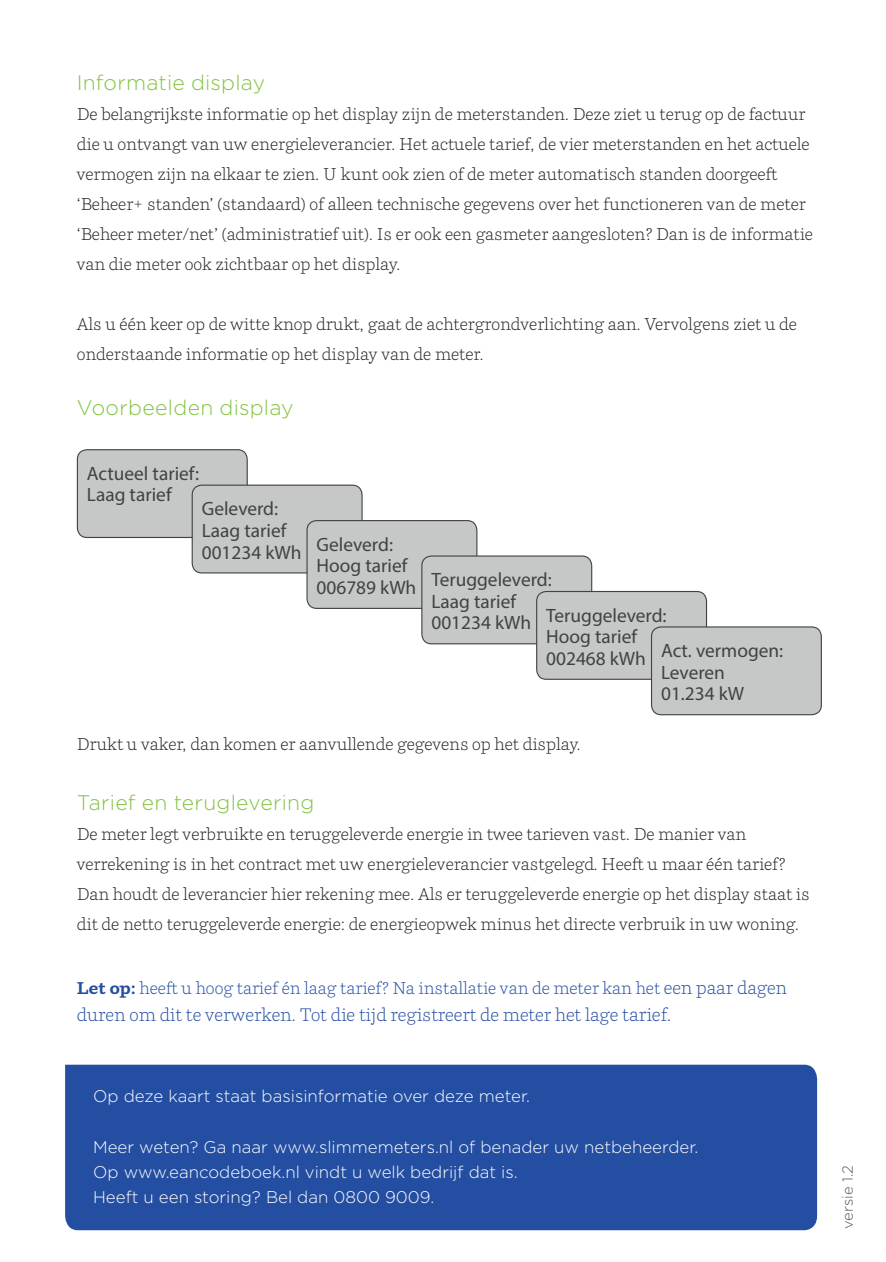
<style>
.page{position:relative;width:886px;height:1262px;background:#fff}
.page>*{position:absolute;margin:0;border:0;box-sizing:border-box;transform-origin:0 0}
.t1{font:300 21px "Gotham";letter-spacing:.01em;color:#81c340}
.t2{font:19.25px "Myriad Pro";color:#414243}
.t3{font:300 18px "Parry Pro";color:#244ea1}
.t4{font:300 16.75px/30px "Parry Pro";color:#231f20}
.t5{font:300 16.75px "Gotham";color:#fff}
.t6{font:300 16.75px "Parry Pro";color:#244ea1}
.t7{font:300 14.75px "Gotham";color:#57585a}
.s1{font-weight:700}
.s2{font-size:18px}
.s3{font-size:18.25px}
</style>
<div class="page">
<div style="left:65px;top:1064px;width:752px;height:166px;background:#244ea1"></div>
<div style="left:78px;top:450px;width:169px;height:87px;background:#c6c8c8;border-radius:10px"></div>
<div style="left:77px;top:449px;width:171px;height:89px;border:1px solid #414243;border-radius:10px"></div>
<div style="left:192px;top:485px;width:170px;height:88px;background:#c6c8c8;border-radius:10px"></div>
<div style="left:192px;top:484px;width:171px;height:89px;border:1px solid #414243;border-radius:10px"></div>
<div style="left:307px;top:520px;width:170px;height:88px;background:#c6c8c8;border-radius:10px"></div>
<div style="left:306px;top:520px;width:171px;height:89px;border:1px solid #414243;border-radius:10px"></div>
<div style="left:422px;top:556px;width:169px;height:88px;background:#c6c8c8;border-radius:10px"></div>
<div style="left:421px;top:555px;width:171px;height:89px;border:1px solid #414243;border-radius:10px"></div>
<div style="left:537px;top:591px;width:169px;height:88px;background:#c6c8c8;border-radius:10px"></div>
<div style="left:536px;top:591px;width:171px;height:89px;border:1px solid #414243;border-radius:10px"></div>
<div style="left:652px;top:627px;width:169px;height:87px;background:#c6c8c8;border-radius:10px"></div>
<div style="left:651px;top:626px;width:171px;height:89px;border:1px solid #414243;border-radius:10px"></div>
<p class="t1" style="left:77px;top:69px;width:190px">Informatie display</p>
<p class="t4" style="left:77px;top:99px;width:737px">De belangrijkste informatie op het display zijn de meterstanden. Deze ziet u terug op de factuur die u ontvangt van uw energieleverancier. Het actuele tarief, de vier meterstanden en het actuele vermogen zijn na elkaar te zien. U kunt ook zien of de meter automatisch standen doorgeeft ‘Beheer+ standen’ (standaard) of alleen technische gegevens over het functioneren van de meter ‘Beheer meter/net’ (administratief uit). Is er ook een gasmeter aangesloten? Dan is de informatie van die meter ook zichtbaar op het display.</p>
<p class="t4" style="left:77px;top:309px;width:722px">Als u één keer op de witte knop drukt, gaat de achtergrondverlichting aan. Vervolgens ziet u de onderstaande informatie op het display van de meter.</p>
<p class="t1" style="left:77px;top:395px;width:218px">Voorbeelden display</p>
<p class="t2" style="left:87px;top:461px;width:114px">Actueel tarief:</p>
<p class="t2" style="left:87px;top:483px;width:86px">Laag tarief</p>
<p class="t2" style="left:202px;top:497px;width:78px">Geleverd:</p>
<p class="t2" style="left:202px;top:518px;width:86px">Laag tarief</p>
<p class="t2" style="left:202px;top:540px;width:101px">001234 kWh</p>
<p class="t2" style="left:317px;top:532px;width:78px">Geleverd:</p>
<p class="t2" style="left:317px;top:554px;width:92px">Hoog tarief</p>
<p class="t2" style="left:317px;top:575px;width:101px">006789 kWh</p>
<p class="t2" style="left:431px;top:568px;width:122px">Teruggeleverd:</p>
<p class="t2" style="left:431px;top:589px;width:86px">Laag tarief</p>
<p class="t2" style="left:431px;top:611px;width:101px">001234 kWh</p>
<p class="t2" style="left:546px;top:603px;width:122px">Teruggeleverd:</p>
<p class="t2" style="left:546px;top:625px;width:92px">Hoog tarief</p>
<p class="t2" style="left:546px;top:646px;width:101px">002468 kWh</p>
<p class="t2" style="left:661px;top:638px;width:124px">Act. vermogen:</p>
<p class="t2" style="left:661px;top:660px;width:65px">Leveren</p>
<p class="t2" style="left:661px;top:682px;width:85px">01.234 kW</p>
<p class="t4" style="left:77px;top:729px;width:506px">Drukt u vaker, dan komen er aanvullende gegevens op het display.</p>
<p class="t1" style="left:77px;top:789px;width:239px">Tarief en teruglevering</p>
<p class="t4" style="left:77px;top:819px;width:734px">De meter legt verbruikte en teruggeleverde energie in twee tarieven vast. De manier van verrekening is in het contract met uw energieleverancier vastgelegd. Heeft u maar één tarief?<br>Dan houdt de leverancier hier rekening mee. Als er teruggeleverde energie op het display staat is dit de netto teruggeleverde energie: de energieopwek minus het directe verbruik in uw woning.</p>
<p class="t6" style="left:77px;top:976px;width:712px"><span class="s1">Let op:</span> heeft u hoog tarief én laag tarief? Na installatie van de meter kan het <span class="s2">een paar dagen</span></p>
<p class="t3" style="left:77px;top:1002px;width:596px">duren om dit te verwerken. Tot die tijd registreert de meter het lage <span class="s3">tarief.</span></p>
<p class="t5" style="left:93px;top:1085px;width:438px">Op deze kaart staat basisinformatie over deze meter.</p>
<p class="t5" style="left:93px;top:1136px;width:607px">Meer weten? Ga naar www.slimmemeters.nl of benader uw netbeheerder.</p>
<p class="t5" style="left:93px;top:1161px;width:426px">Op www.eancodeboek.nl vindt u welk bedrijf dat is.</p>
<p class="t5" style="left:93px;top:1186px;width:343px">Heeft u een storing? Bel dan 0800 9009.</p>
<p class="t7" style="left:838px;top:1228px;width:65px;rotate:-90deg">versie 1.2</p>
</div>
